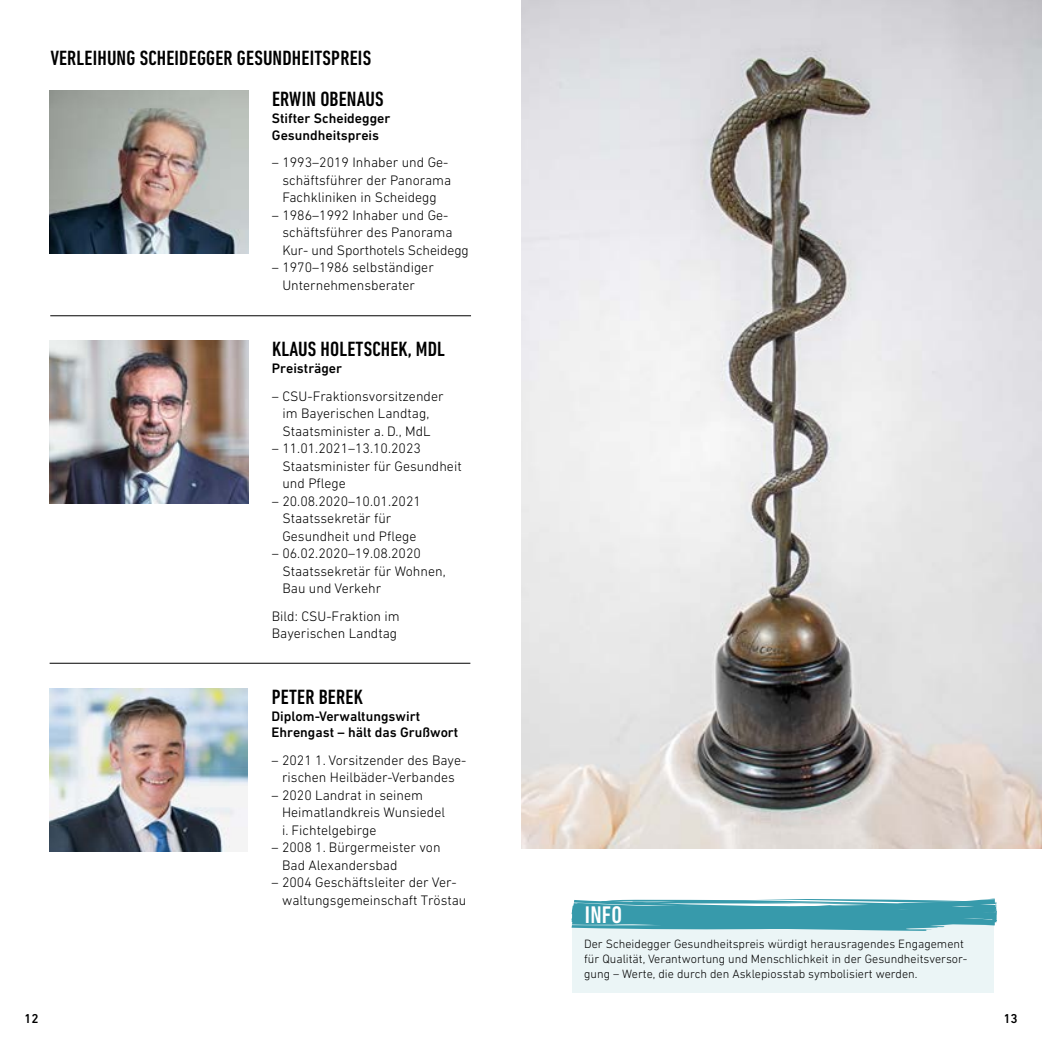
<style>
.page{position:relative;width:1042px;height:1042px;background:#fff}
.page>*{position:absolute;margin:0;border:0;box-sizing:border-box;transform-origin:0 0}
.t1{font:500 condensed 24.5px "DIN Next W1 G";color:#fff}
.t2{font:500 condensed 21px "DIN Next W1 G";letter-spacing:.01em;color:#000}
.t3{font:300 14px/17.5px "DIN Next W1 G";color:#000}
.t4{font:500 14px/16.8px "DIN Next W1 G";color:#000}
.t5{font:500 13.12px "DIN Next W1 G";color:#000}
.t6{font:300 12.25px/14.7px "DIN Next W1 G";color:#000}
</style>
<div class="page">
<img style="left:521px;top:0;width:521px;height:848px">
<img style="left:50px;top:341px;width:198px;height:163px">
<img style="left:50px;top:90px;width:198px;height:164px">
<hr style="left:50px;top:663px;width:420px;height:1px;background:#000">
<hr style="left:50px;top:315px;width:421px;height:1px;background:#000">
<img style="left:50px;top:688px;width:198px;height:163px">
<div style="left:572px;top:921px;width:422px;height:71px;background:#ebf5f6"></div>
<svg style="left:571px;top:898px;width:426px;height:33px;background:#5aabb9"></svg>
<h2 class="t2" style="left:50px;top:46px;width:322px">VERLEIHUNG SCHEIDEGGER GESUNDHEITSPREIS</h2>
<h2 class="t2" style="left:272px;top:87px;width:113px">ERWIN OBENAUS</h2>
<p class="t4" style="left:272px;top:110px;width:120px">Stifter Scheidegger<br>Gesundheitspreis</p>
<p class="t3" style="left:282px;top:153px;width:170px;text-indent:-10px">– 1993–2019 Inhaber und Ge&shy;schäftsführer der Panorama<br>Fachkliniken in Scheidegg</p>
<p class="t3" style="left:282px;top:206px;width:188px;text-indent:-10px">– 1986–1992 Inhaber und Ge&shy;schäftsführer des Panorama<br>Kur- und Sporthotels Scheidegg</p>
<p class="t3" style="left:272px;top:258px;width:163px;text-align:center">– 1970–1986 selbständiger<br>Unternehmensberater</p>
<h2 class="t2" style="left:272px;top:337px;width:175px">KLAUS HOLETSCHEK, MDL</h2>
<p class="t4" style="left:272px;top:360px;width:72px">Preisträger</p>
<p class="t3" style="left:272px;top:387px;width:173px;text-align:center">– CSU-Fraktionsvorsitzender im Bayerischen Landtag,<br>Staatsminister a. D., MdL</p>
<p class="t3" style="left:282px;top:439px;width:181px;text-indent:-10px">– 11.01.2021–13.10.2023<br>Staatsminister für Gesundheit und Pflege</p>
<p class="t3" style="left:282px;top:492px;width:140px;text-indent:-10px">– 20.08.2020–10.01.2021<br>Staatssekretär für<br>Gesundheit und Pflege</p>
<p class="t3" style="left:282px;top:544px;width:165px;text-indent:-10px">– 06.02.2020–19.08.2020<br>Staatssekretär für Wohnen,<br>Bau und Verkehr</p>
<p class="t3" style="left:272px;top:607px;width:129px">Bild: CSU-Fraktion im<br>Bayerischen Landtag</p>
<h2 class="t2" style="left:272px;top:685px;width:93px">PETER BEREK</h2>
<p class="t4" style="left:272px;top:707px;width:188px">Diplom-Verwaltungswirt<br>Ehrengast – hält das Grußwort</p>
<p class="t3" style="left:272px;top:751px;width:196px;text-align:center">– 2021 1. Vorsitzender des Baye&shy;rischen Heilbäder-Verbandes</p>
<p class="t3" style="left:282px;top:786px;width:164px;text-indent:-10px">– 2020 Landrat in seinem<br>Heimatlandkreis Wunsiedel i. Fichtelgebirge</p>
<p class="t3" style="left:282px;top:839px;width:160px;text-indent:-10px">– 2008 1. Bürgermeister von<br>Bad Alexandersbad</p>
<p class="t3" style="left:282px;top:874px;width:186px;text-indent:-10px">– 2004 Geschäftsleiter der Ver&shy;waltungsgemeinschaft Tröstau</p>
<p class="t5" style="left:24px;top:1011px;width:16px">12</p>
<h1 class="t1" style="left:585px;top:901px;width:38px">INFO</h1>
<p class="t6" style="left:584px;top:937px;width:385px">Der Scheidegger Gesundheitspreis würdigt herausragendes Engagement für Qualität, Verantwortung und Menschlichkeit in der Gesundheitsversor&shy;gung – Werte, die durch den Asklepiosstab symbolisiert werden.</p>
<p class="t5" style="left:1003px;top:1011px;width:16px">13</p>
</div>
